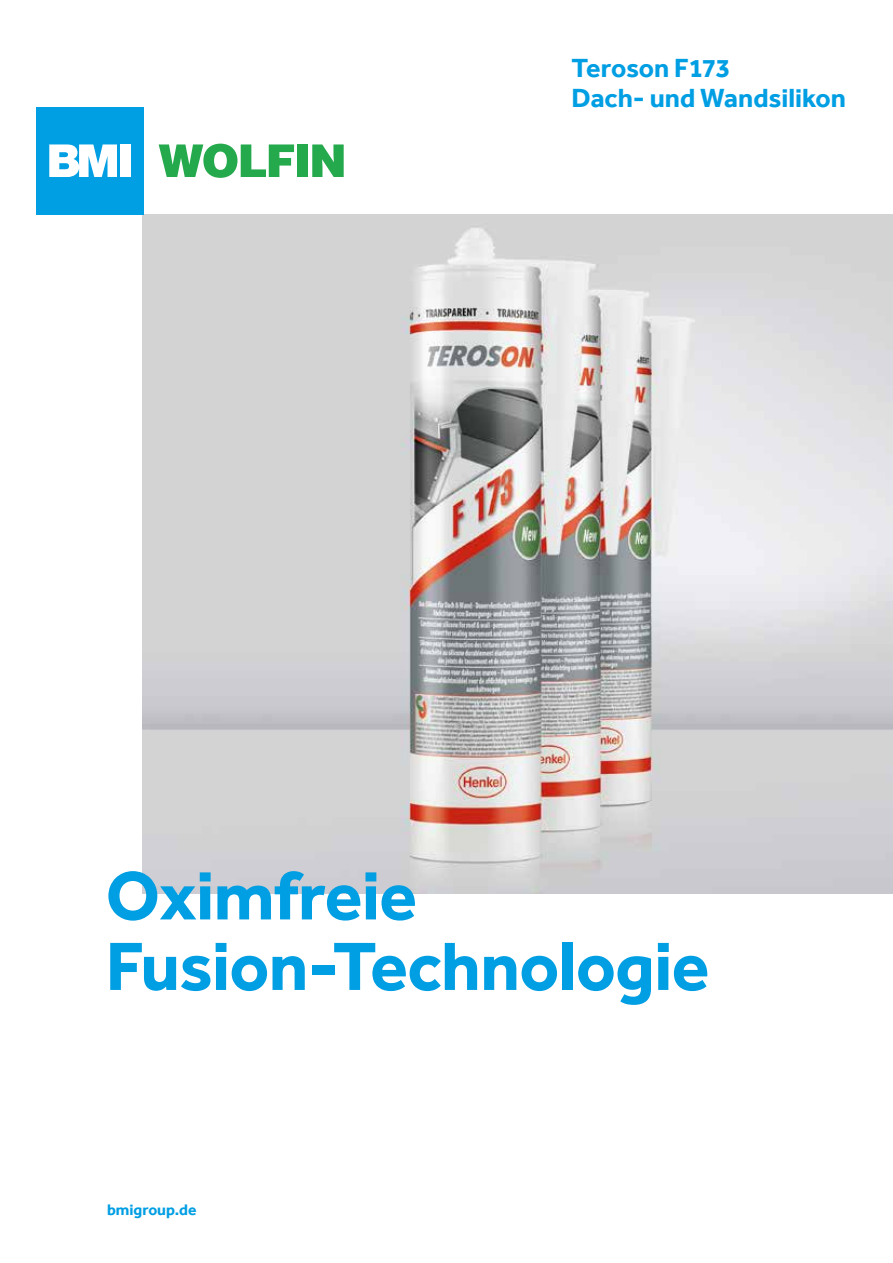
<style>
.page{position:relative;width:893px;height:1263px;background:#fff}
.page>*{position:absolute;margin:0;border:0;box-sizing:border-box;transform-origin:0 0}
.t1{font:700 70.5px/70.5px "Effra";letter-spacing:-.01em;color:#009ee3}
.t2{font:700 27px/30px "Effra";color:#009ee3}
.t3{font:700 15.75px "Effra";color:#009ee3}
</style>
<div class="page">
<img style="left:143px;top:214px;width:750px;height:679px">
<div style="left:36px;top:107px;width:107px;height:107px;background:#009ee3"></div>
<svg style="left:49px;top:144px;width:68px;height:33px"></svg>
<div style="left:120px;top:144px;width:10px;height:33px;background:#fff"></div>
<svg style="left:159px;top:144px;width:135px;height:34px"></svg>
<div style="left:297px;top:144px;width:11px;height:33px;background:#24a94d"></div>
<svg style="left:312px;top:144px;width:32px;height:33px"></svg>
<p class="t2" style="left:571px;top:53px;width:276px">Teroson F173<br>Dach- und Wandsilikon</p>
<h1 class="t1" style="left:106px;top:860px;width:605px">Oximfreie<br>Fusion-Technologie</h1>
<p class="t3" style="left:107px;top:1200px;width:91px">bmigroup.de</p>
</div>
